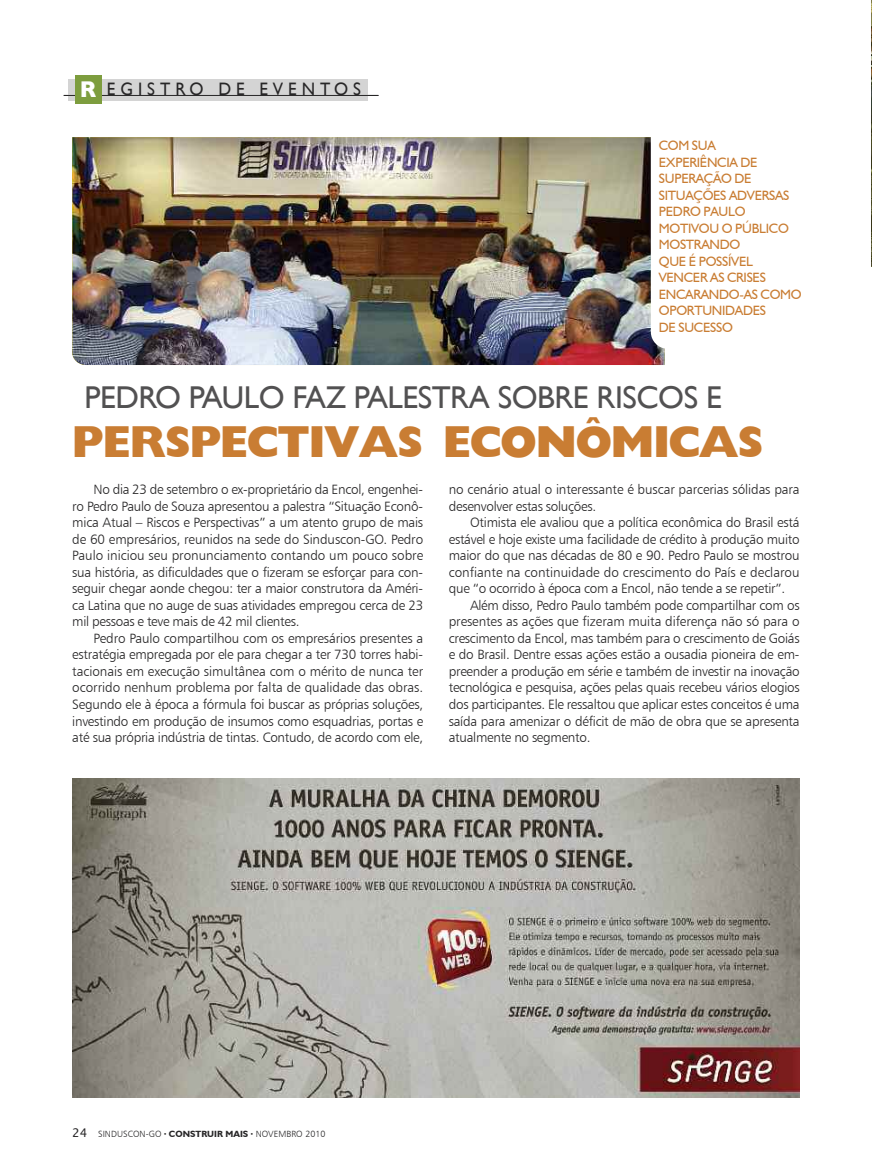
<style>
.page{position:relative;width:872px;height:1170px;background:#fff}
.page>*{position:absolute;margin:0;border:0;box-sizing:border-box;transform-origin:0 0}
.t1{font:800 48px "Giligan";letter-spacing:-.035em;color:#c97d33}
.t2{font:31.5px "Gill Sans";letter-spacing:-.015em;color:#525152}
.t3{font:18px "Gill Sans";letter-spacing:.29em;color:#272627;scale:.95 1}
.t4{font:13.5px/16.5px "Humanist 777 BT Light B";letter-spacing:-.02em;color:#272627;text-align:justify}
.t5{font:13.5px/16.5px "Humanist 521 BT";letter-spacing:-.02em;color:#c97d33}
.t6{font:9px "Humanist 777 BT Light B";letter-spacing:.005em;color:#272627}
.s1{font-weight:700;font-size:23.25px;color:#fff}
.s2{font-family:"Lucida Grande";font-size:12px}
.s3{font-family:"Humanist 521 BT";font-weight:700}
</style>
<div class="page">
<div style="left:68px;top:79px;width:299px;height:22px;background:#d4d4d4"></div>
<hr style="left:64px;top:95px;width:314px;height:1px;background:#272627">
<div style="left:75px;top:75px;width:26px;height:29px;background:#7d9d3e"></div>
<img style="left:72px;top:778px;width:727px;height:319px">
<img style="left:72px;top:137px;width:593px;height:228px">
<div style="left:651px;top:49px;width:161px;height:300px;background:#fff;border-radius:17px"></div>
<img style="left:871px;top:0;width:1px;height:266px">
<h3 class="t3" style="left:80px;top:79px;width:297px"><span class="s1">R</span> EGISTRO DE EVENTOS</h3>
<p class="t5" style="left:659px;top:137px;width:144px">COM SUA<br>EXPERIÊNCIA DE<br>SUPERAÇÃO DE<br>SITUAÇÕES ADVERSAS<br>PEDRO PAULO<br>MOTIVOU O PÚBLICO<br>MOSTRANDO<br>QUE É POSSÍVEL<br>VENCER AS CRISES<br>ENCARANDO-AS COMO<br>OPORTUNIDADES<br>DE SUCESSO</p>
<h2 class="t2" style="left:84px;top:379px;width:639px">PEDRO PAULO FAZ PALESTRA SOBRE RISCOS E</h2>
<h1 class="t1" style="left:72px;top:414px;width:693px">PERSPECTIVAS ECONÔMICAS</h1>
<p class="t4" style="left:72px;top:481px;width:352px;text-indent:21px">No dia 23 de setembro o ex-proprietário da Encol, engenhei&shy;ro Pedro Paulo de Souza apresentou a palestra “Situação Econô&shy;mica Atual – Riscos e Perspectivas” a um atento grupo de mais de 60 empresários, reunidos na sede do Sinduscon-GO. Pedro Paulo iniciou seu pronunciamento contando um pouco sobre sua história, as dificuldades que o fizeram se esforçar para con&shy;seguir chegar aonde chegou: ter a maior construtora da Améri&shy;ca Latina que no auge de suas atividades empregou cerca de 23 mil pessoas e teve mais de 42 mil clientes.</p>
<p class="t4" style="left:72px;top:629px;width:352px;text-indent:21px">Pedro Paulo compartilhou com os empresários presentes a estratégia empregada por ele para chegar a ter 730 torres habi&shy;tacionais em execução simultânea com o mérito de nunca ter ocorrido nenhum problema por falta de qualidade das obras.<br>Segundo ele à época a fórmula foi buscar as próprias soluções, investindo em produção de insumos como esquadrias, portas e até sua própria indústria de tintas. Contudo, de acordo com ele,</p>
<p class="t4" style="left:449px;top:481px;width:352px">no cenário atual o interessante é buscar parcerias sólidas para desenvolver estas soluções.</p>
<p class="t4" style="left:449px;top:514px;width:352px;text-indent:21px">Otimista ele avaliou que a política econômica do Brasil está estável e hoje existe uma facilidade de crédito à produção muito maior do que nas décadas de 80 e 90. Pedro Paulo se mostrou confiante na continuidade do crescimento do País e declarou que “o ocorrido à época com a Encol, não tende a se repetir”.</p>
<p class="t4" style="left:449px;top:596px;width:352px;text-indent:21px">Além disso, Pedro Paulo também pode compartilhar com os presentes as ações que fizeram muita diferença não só para o crescimento da Encol, mas também para o crescimento de Goiás e do Brasil. Dentre essas ações estão a ousadia pioneira de em&shy;preender a produção em série e também de investir na inovação tecnológica e pesquisa, ações pelas quais recebeu vários elogios dos participantes. Ele ressaltou que aplicar estes conceitos é uma saída para amenizar o déficit de mão de obra que se apresenta atualmente no segmento.</p>
<p class="t6" style="left:72px;top:1128px;width:255px"><span class="s2">24</span> SINDUSCON-GO ● <span class="s3">CONSTRUIR MAIS</span> ● NOVEMBRO 2010</p>
</div>
